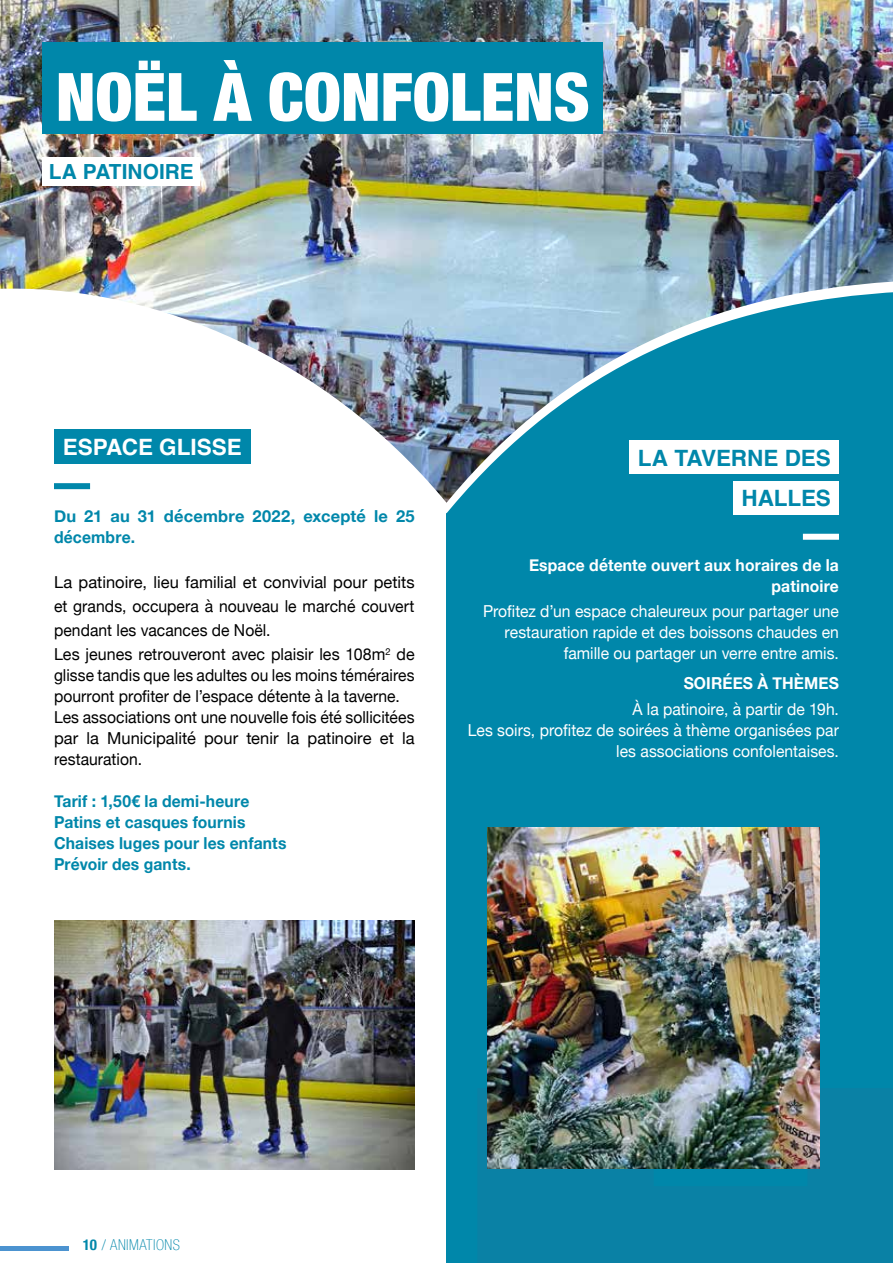
<style>
.page{position:relative;width:893px;height:1263px;background:#fff}
.page>*{position:absolute;margin:0;border:0;box-sizing:border-box;transform-origin:0 0}
.t1{font:900 condensed 66.75px "Helvetica Neue";color:#fff}
.t2{font:700 22.5px/40.7px "Helvetica";letter-spacing:-.005em;color:#0087aa;text-align:right}
.t3{font:700 22.5px "Helvetica";color:#fff}
.t4{font:700 20.85px "Helvetica";letter-spacing:.005em;color:#0087aa}
.t5{font:16.5px/21px "Helvetica Neue";letter-spacing:.005em;color:#fff;text-align:right;scale:.95 1}
.t6{font:16.5px/21px "Helvetica Neue";color:#000;scale:.94 1}
.t7{font:16.5px/24px "Helvetica Neue";color:#000}
.t8{font:700 16.5px/21px "Helvetica Neue";letter-spacing:.01em;color:#0087aa;scale:.95 1}
.t9{font:700 16.5px/21px "Helvetica Neue";letter-spacing:.01em;color:#fff;text-align:right;scale:.95 1}
.t10{font:700 16.5px/21px "Helvetica Neue";letter-spacing:.01em;color:#0087aa}
.t11{font:100 condensed 15px "Helvetica Neue Thin Cond";letter-spacing:.025em;color:#0087aa}
.s1{font-family:"Helvetica Neue";font-weight:700}
</style>
<div class="page">
<div style="left:446px;top:288px;width:447px;height:975px;background:#0087aa"></div>
<img style="left:0;top:0;width:893px;height:503px">
<hr style="left:0;top:1246px;width:68px;height:4px;background:#4c93d0">
<div style="left:43px;top:43px;width:560px;height:91px;background:#0087aa"></div>
<div style="left:43px;top:157px;width:157px;height:29px;background:#fff"></div>
<div style="left:54px;top:429px;width:197px;height:35px;background:#0087aa"></div>
<img style="left:54px;top:920px;width:361px;height:249px">
<img style="left:487px;top:827px;width:332px;height:341px">
<div style="left:54px;top:483px;width:36px;height:6px;background:#0087aa"></div>
<div style="left:630px;top:441px;width:209px;height:33px;background:#fff"></div>
<div style="left:733px;top:481px;width:106px;height:33px;background:#fff"></div>
<div style="left:803px;top:534px;width:36px;height:6px;background:#fff"></div>
<h1 class="t1" style="left:56px;top:42px;width:535px">NOËL À CONFOLENS</h1>
<p class="t4" style="left:49px;top:159px;width:146px">LA PATINOIRE</p>
<h2 class="t3" style="left:63px;top:433px;width:181px">ESPACE GLISSE</h2>
<p class="t10" style="left:54px;top:506px;width:362px">Du 21 au 31 décembre 2022, excepté le 25 décembre.</p>
<p class="t7" style="left:54px;top:571px;width:362px">La patinoire, lieu familial et convivial pour petits et grands, occupera à nouveau le marché couvert pendant les vacances de Noël.<br>Les jeunes retrouveront avec plaisir les 108m<sup>2</sup> de</p>
<p class="t6" style="left:54px;top:666px;width:385px">glisse tandis que les adultes ou les moins téméraires pourront profiter de l’espace détente à la taverne.<br>Les associations ont une nouvelle fois été sollicitées par la Municipalité pour tenir la patinoire et la restauration.</p>
<p class="t8" style="left:54px;top:791px;width:246px">Tarif : 1,50€ la demi-heure<br>Patins et casques fournis<br>Chaises luges pour les enfants<br>Prévoir des gants.</p>
<h2 class="t2" style="left:638px;top:440px;width:195px">LA TAVERNE DES<br>HALLES</h2>
<p class="t9" style="left:529px;top:555px;width:328px">Espace détente ouvert aux horaires de la patinoire</p>
<p class="t5" style="left:483px;top:602px;width:376px">Profitez d’un espace chaleureux pour partager une restauration rapide et des boissons chaudes en famille ou partager un verre entre amis.</p>
<p class="t9" style="left:684px;top:673px;width:165px">SOIRÉES À THÈMES</p>
<p class="t5" style="left:468px;top:699px;width:392px">À la patinoire, à partir de 19h.<br>Les soirs, profitez de soirées à thème organisées par les associations confolentaises.</p>
<p class="t11" style="left:83px;top:1236px;width:99px"><span class="s1">10</span> / ANIMATIONS</p>
</div>
